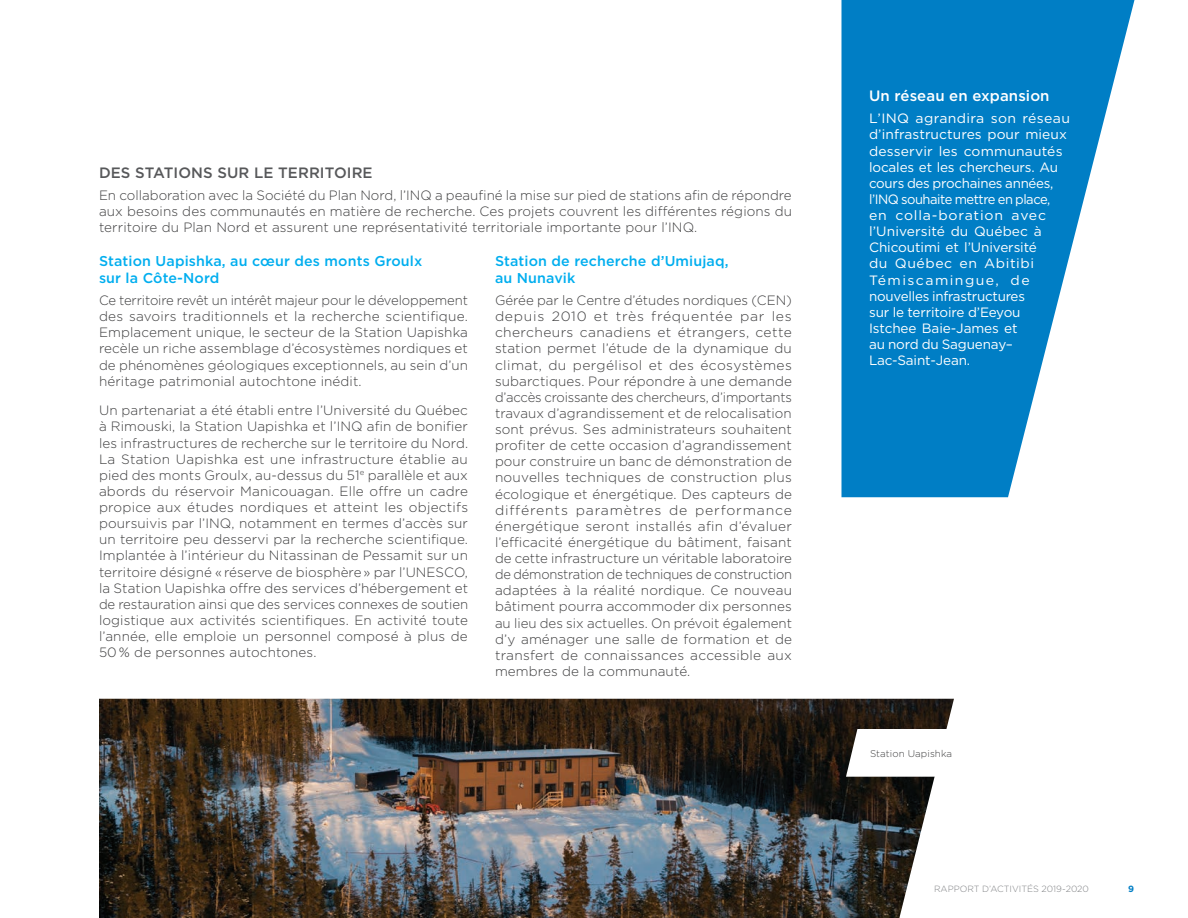
<style>
.page{position:relative;width:1188px;height:918px;background:#fff}
.page>*{position:absolute;margin:0;border:0;box-sizing:border-box;transform-origin:0 0}
.Sous-titre{font:500 15px "Gotham";letter-spacing:.005em;color:#57585a}
.Sous-titre-2{font:500 15px "Gotham";letter-spacing:.005em;color:#fff}
.SST_couleur{font:500 14.25px/16.5px "Gotham";letter-spacing:.01em;color:#00aeef}
.texte_courant{font:300 13.5px/16.2px "Gotham";letter-spacing:.01em;color:#3e3e3f;text-align:justify}
.texte_courant_copie{font:300 13.5px/16.2px "Gotham";letter-spacing:.01em;color:#3e3e3f;text-align:justify}
.texte_courant-2{font:13.5px/16px "Gotham";letter-spacing:-.005em;color:#fff;scale:1.04 1}
.texte_courant-3{font:300 9.75px "Gotham";letter-spacing:.01em;color:#3e3e3f}
.t1{font:300 9px "Gotham";color:#808285}
.t2{font:700 9px "Gotham";color:#007ec5}
</style>
<div class="page">
<svg style="left:841px;top:0;width:293px;height:497px;fill:#007ec5"></svg>
<img style="left:99px;top:699px;width:855px;height:219px">
<svg style="left:846px;top:729px;width:108px;height:48px"></svg>
<p class="Sous-titre" style="left:99px;top:163px;width:275px">DES STATIONS SUR LE TERRITOIRE</p>
<p class="texte_courant" style="left:99px;top:187px;width:695px">En collaboration avec la Société du Plan Nord, l’INQ a peaufiné la mise sur pied de stations afin de répondre aux besoins des communautés en matière de recherche. Ces projets couvrent les différentes régions du territoire du Plan Nord et assurent une représentativité territoriale importante pour l’INQ.</p>
<p class="SST_couleur" style="left:99px;top:253px;width:325px">Station Uapishka, au cœur des monts Groulx sur la Côte-Nord</p>
<p class="texte_courant_copie" style="left:99px;top:292px;width:371px">Ce territoire revêt un intérêt majeur pour le développement des savoirs traditionnels et la recherche scientifique.<br>Emplacement unique, le secteur de la Station Uapishka recèle un riche assemblage d’écosystèmes nordiques et de phénomènes géologiques exceptionnels, au sein d’un héritage patrimonial autochtone inédit.</p>
<p class="texte_courant_copie" style="left:99px;top:402px;width:371px">Un partenariat a été établi entre l’Université du Québec à Rimouski, la Station Uapishka et l’INQ afin de bonifier les infrastructures de recherche sur le territoire du Nord.<br>La Station Uapishka est une infrastructure établie au pied des monts Groulx, au-dessus du 51<sup>e</sup> parallèle et aux abords du réservoir Manicouagan. Elle offre un cadre propice aux études nordiques et atteint les objectifs poursuivis par l’INQ, notamment en termes d’accès sur un territoire peu desservi par la recherche scientifique.<br>Implantée à l’intérieur du Nitassinan de Pessamit sur un territoire désigné « réserve de biosphère » par l’UNESCO, la Station Uapishka offre des services d’hébergement et de restauration ainsi que des services connexes de soutien logistique aux activités scientifiques. En activité toute l’année, elle emploie un personnel composé à plus de 50 % de personnes autochtones.</p>
<p class="SST_couleur" style="left:495px;top:253px;width:235px">Station de recherche d’Umiujaq, au Nunavik</p>
<p class="texte_courant" style="left:495px;top:292px;width:299px">Gérée par le Centre d’études nordiques (CEN) depuis 2010 et très fréquentée par les chercheurs canadiens et étrangers, cette station permet l’étude de la dynamique du climat, du pergélisol et des écosystèmes subarctiques. Pour répondre à une demande d’accès croissante des chercheurs, d’importants travaux d’agrandissement et de relocalisation sont prévus. Ses administrateurs souhaitent profiter de cette occasion d’agrandissement pour construire un banc de démonstration de nouvelles techniques de construction plus écologique et énergétique. Des capteurs de différents paramètres de performance énergétique seront installés afin d’évaluer l’efficacité énergétique du bâtiment, faisant de cette infrastructure un véritable laboratoire de démonstration de techniques de construction adaptées à la réalité nordique. Ce nouveau bâtiment pourra accommoder dix personnes au lieu des six actuelles. On prévoit également d’y aménager une salle de formation et de transfert de connaissances accessible aux membres de la communauté.</p>
<p class="Sous-titre-2" style="left:869px;top:86px;width:182px">Un réseau en expansion</p>
<p class="texte_courant-2" style="left:869px;top:110px;width:195px">L’INQ agrandira son réseau d’infrastructures pour mieux desservir les communautés locales et les chercheurs. Au cours des prochaines années, l’INQ souhaite mettre en place, en colla-boration avec l’Université du Québec à<br>Chicoutimi et l’Université<br>du Québec en Abitibi<br>Témiscamingue, de nouvelles infrastructures<br>sur le territoire d’Eeyou<br>Istchee Baie-James et<br>au nord du Saguenay–<br>Lac-Saint-Jean.</p>
<p class="texte_courant-3" style="left:870px;top:747px;width:84px">Station Uapishka</p>
<p class="t1" style="left:934px;top:884px;width:156px">RAPPORT D’ACTIVITÉS 2019-2020</p>
<p class="t2" style="left:1128px;top:883px;width:7px">9</p>
</div>
